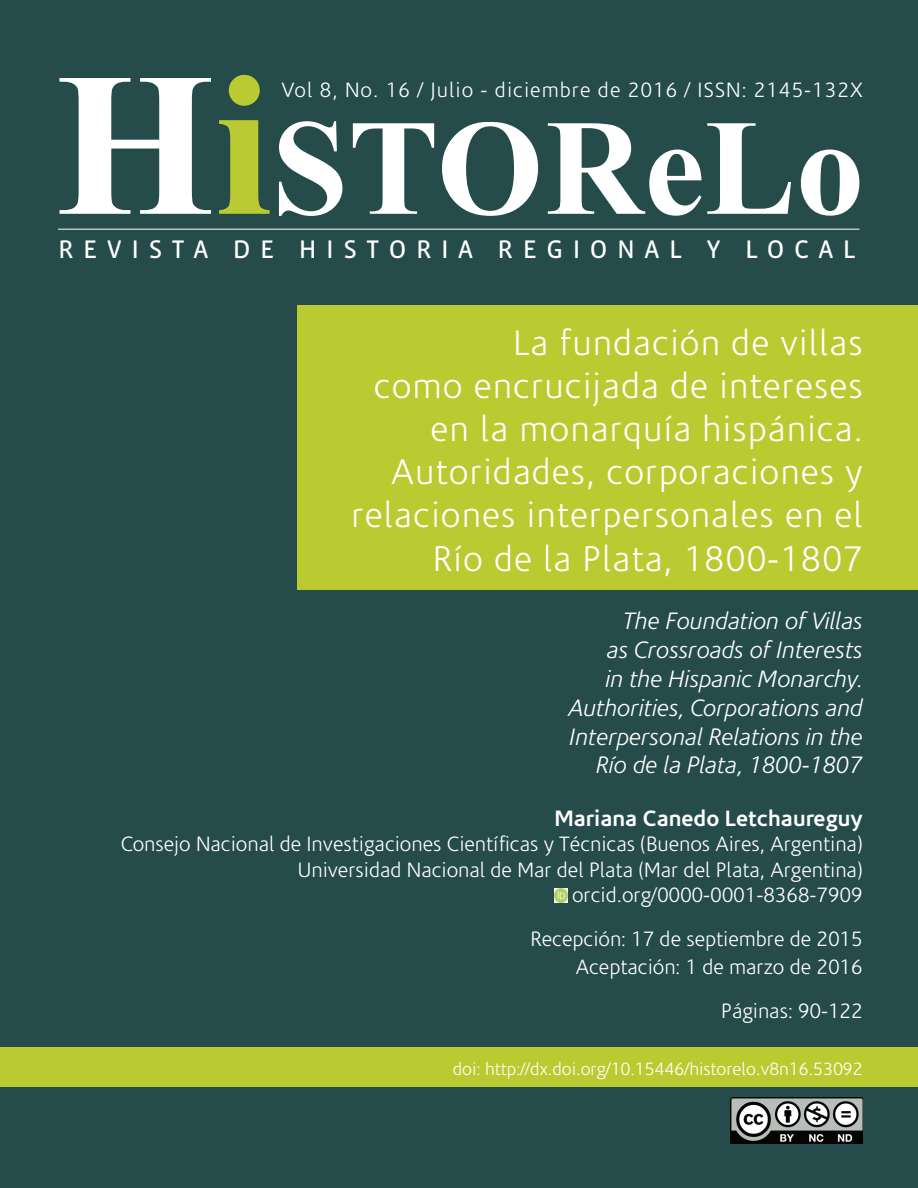
<style>
.page{position:relative;width:918px;height:1188px;background:#254b4b}
.page>*{position:absolute;margin:0;border:0;box-sizing:border-box;transform-origin:0 0}
.t1{font:300 36px/43.2px "Corisande";letter-spacing:.03em;color:#fff;text-align:right}
.t2{font:26.1px "Vista Sans OT";letter-spacing:.365em;color:#fff}
.t3{font:italic 300 24px/28.8px "Corisande";color:#fff;text-align:right}
.t4{font:700 22.5px "Corisande";color:#fff}
.t5{font:300 21px/25.5px "Corisande";color:#fff;text-align:right}
.t6{font:300 21px "Corisande";letter-spacing:.05em;color:#fff}
.t7{font:300 18px "Corisande";color:#fff}
</style>
<div class="page">
<svg style="left:235px;top:75px;width:19px;height:3px"></svg>
<svg style="left:60px;top:78px;width:799px;height:138px"></svg>
<hr style="left:58px;top:229px;width:801px;height:1px;background:#fff">
<div style="left:0;top:1047px;width:918px;height:40px;background:#bacb31"></div>
<img style="left:731px;top:1098px;width:132px;height:46px">
<div style="left:298px;top:306px;width:620px;height:284px;background:#bacb31"></div>
<img style="left:554px;top:889px;width:14px;height:13px">
<p class="t6" style="left:282px;top:79px;width:583px">Vol 8, No. 16 / Julio - diciembre de 2016 / ISSN: 2145-132X</p>
<p class="t2" style="left:58px;top:235px;width:800px">REVISTA DE HISTORIA REGIONAL Y LOCAL</p>
<h1 class="t1" style="left:351px;top:322px;width:513px">La fundación de villas<br>como encrucijada de intereses en la monarquía hispánica.<br>Autoridades, corporaciones y relaciones interpersonales en el<br>Río de la Plata, 1800-1807</h1>
<p class="t3" style="left:568px;top:608px;width:296px">The Foundation of Villas<br>as Crossroads of Interests<br>in the Hispanic Monarchy.<br>Authorities, Corporations and<br>Interpersonal Relations in the<br>Río de la Plata, 1800-1807</p>
<p class="t4" style="left:554px;top:805px;width:310px">Mariana Canedo Letchaureguy</p>
<p class="t5" style="left:121px;top:832px;width:743px">Consejo Nacional de Investigaciones Científicas y Técnicas (Buenos Aires, Argentina)<br>Universidad Nacional de Mar del Plata (Mar del Plata, Argentina) orcid.org/0000-0001-8368-7909</p>
<p class="t5" style="left:530px;top:925px;width:334px;line-height:28.5px">Recepción: 17 de septiembre de 2015<br>Aceptación: 1 de marzo de 2016</p>
<p class="t5" style="left:721px;top:999px;width:143px">Páginas: 90-122</p>
<p class="t7" style="left:453px;top:1059px;width:411px">doi: http://dx.doi.org/10.15446/historelo.v8n16.53092</p>
</div>
